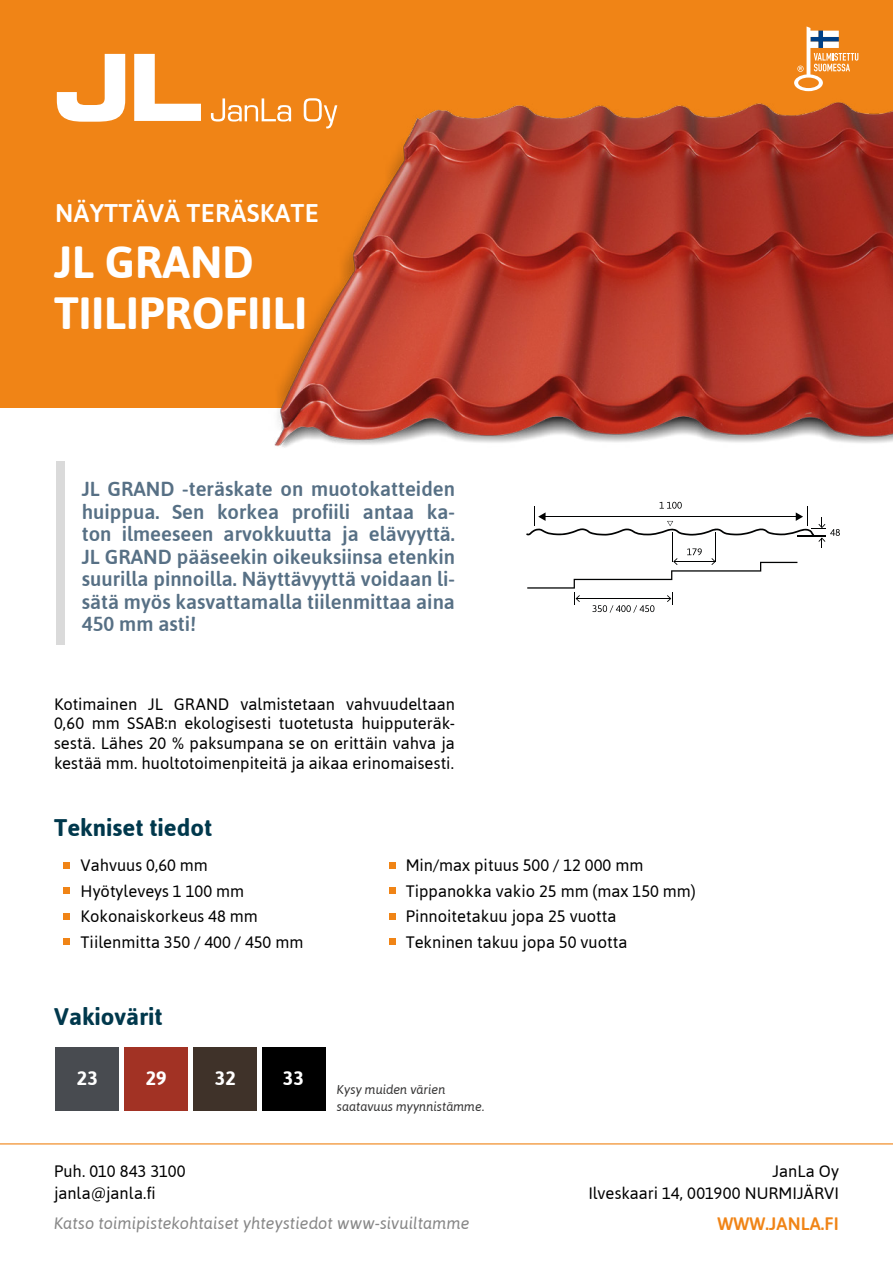
<style>
.page{position:relative;width:893px;height:1263px;background:#fff}
.page>*{position:absolute;margin:0;border:0;box-sizing:border-box;transform-origin:0 0}
.t1{font:700 45px/51px "Asap";color:#fff}
.t2{font:500 25.5px "Asap";letter-spacing:.01em;color:#fff}
.t3{font:700 24px "Asap";color:#00384c}
.t4{font:500 20.25px/22.5px "Asap";color:#577085;text-align:justify}
.t5{font:700 19.5px "Asap";color:#fff}
.t6{font:500 18px "Asap";letter-spacing:.01em;color:#f08416}
.t7{font:16.5px/25.5px "Asap";color:#000}
.t8{font:italic 16.5px "Asap";color:#878787}
.t9{font:italic 12.75px/16.5px "Asap";color:#373636}
</style>
<div class="page">
<div style="left:0;top:0;width:893px;height:407px;background:#f08416"></div>
<img style="left:187px;top:53px;width:706px;height:449px">
<div style="left:56px;top:461px;width:9px;height:184px;background:#dadada"></div>
<div style="left:63px;top:862px;width:7px;height:7px;background:#f08416"></div>
<div style="left:63px;top:887px;width:7px;height:7px;background:#f08416"></div>
<div style="left:63px;top:913px;width:7px;height:7px;background:#f08416"></div>
<div style="left:63px;top:938px;width:7px;height:7px;background:#f08416"></div>
<svg style="left:57px;top:54px;width:68px;height:68px"></svg>
<svg style="left:134px;top:54px;width:67px;height:67px"></svg>
<svg style="left:211px;top:98px;width:80px;height:24px"></svg>
<svg style="left:304px;top:98px;width:33px;height:30px"></svg>
<div style="left:193px;top:1047px;width:64px;height:64px;background:#3f3229"></div>
<div style="left:262px;top:1047px;width:64px;height:64px;background:#000"></div>
<div style="left:56px;top:1047px;width:63px;height:64px;background:#484b50"></div>
<div style="left:124px;top:1047px;width:64px;height:64px;background:#a23224"></div>
<hr style="left:0;top:1143px;width:893px;height:1px;background:#f08416">
<svg style="left:526px;top:502px;width:314px;height:111px"></svg>
<div style="left:389px;top:862px;width:7px;height:7px;background:#f08416"></div>
<div style="left:389px;top:887px;width:7px;height:7px;background:#f08416"></div>
<div style="left:389px;top:913px;width:7px;height:7px;background:#f08416"></div>
<div style="left:389px;top:938px;width:7px;height:7px;background:#f08416"></div>
<svg style="left:794px;top:26px;width:64px;height:65px"></svg>
<h2 class="t2" style="left:55px;top:196px;width:265px">NÄYTTÄVÄ TERÄSKATE</h2>
<h1 class="t1" style="left:54px;top:235px;width:255px">JL GRAND<br>TIILIPROFIILI</h1>
<p class="t4" style="left:82px;top:477px;width:375px">JL GRAND -teräskate on muotokatteiden huippua. Sen korkea profiili antaa ka&shy;ton ilmeeseen arvokkuutta ja elävyyttä.<br>JL GRAND pääseekin oikeuksiinsa etenkin suurilla pinnoilla. Näyttävyyttä voidaan li&shy;sätä myös kasvattamalla tiilenmittaa aina 450 mm asti!</p>
<p class="t7" style="left:54px;top:693px;width:402px;line-height:19.8px;text-align:justify">Kotimainen JL GRAND valmistetaan vahvuudeltaan 0,60 mm SSAB:n ekologisesti tuotetusta huipputeräk&shy;sestä. Lähes 20 % paksumpana se on erittäin vahva ja kestää mm. huoltotoimenpiteitä ja aikaa erinomaisesti.</p>
<h3 class="t3" style="left:54px;top:812px;width:160px">Tekniset tiedot</h3>
<p class="t7" style="left:81px;top:852px;width:224px">Vahvuus 0,60 mm<br>Hyötyleveys 1 100 mm<br>Kokonaiskorkeus 48 mm<br>Tiilenmitta 350 / 400 / 450 mm</p>
<h3 class="t3" style="left:54px;top:1001px;width:110px">Vakiovärit</h3>
<p class="t5" style="left:77px;top:1065px;width:22px">23</p>
<p class="t5" style="left:146px;top:1065px;width:22px">29</p>
<p class="t5" style="left:215px;top:1065px;width:22px">32</p>
<p class="t5" style="left:283px;top:1065px;width:22px">33</p>
<p class="t7" style="left:406px;top:852px;width:292px">Min/max pituus 500 / 12 000 mm<br>Tippanokka vakio 25 mm (max 150 mm)<br>Pinnoitetakuu jopa 25 vuotta<br>Tekninen takuu jopa 50 vuotta</p>
<p class="t9" style="left:337px;top:1081px;width:149px">Kysy muiden värien saatavuus myynnistämme.</p>
<p class="t7" style="left:54px;top:1160px;width:133px;line-height:21.8px">Puh. 010 843 3100 janla@janla.fi</p>
<p class="t8" style="left:54px;top:1212px;width:417px">Katso toimipistekohtaiset yhteystiedot www-sivuiltamme</p>
<p class="t7" style="left:588px;top:1160px;width:252px;line-height:21.8px;text-align:right">JanLa Oy<br>Ilveskaari 14, 001900 NURMIJÄRVI</p>
<p class="t6" style="left:717px;top:1212px;width:123px">WWW.JANLA.FI</p>
</div>
